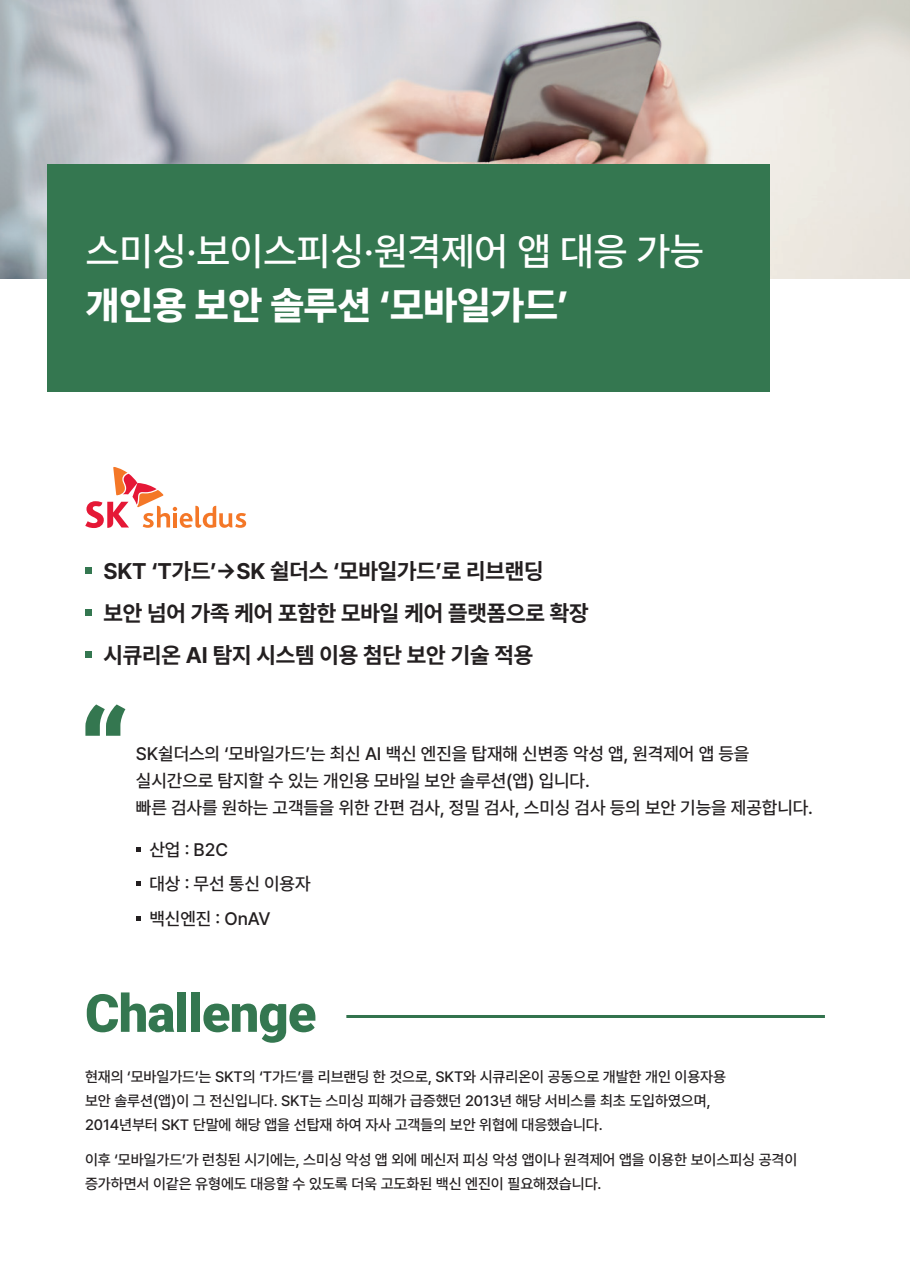
<style>
.page{position:relative;width:910px;height:1280px;background:#fff}
.page>*{position:absolute;margin:0;border:0;box-sizing:border-box;transform-origin:0 0}
.t1{font:900 120px "Roboto";color:#347750}
.t2{font:900 52.5px "Roboto";letter-spacing:-.015em;color:#347750}
.t3{font:500 39px "Pretendard";letter-spacing:-.005em;color:#fff}
.t4{font:800 39px "Pretendard";letter-spacing:-.005em;color:#fff}
.t5{font:700 22.5px/42px "Pretendard";letter-spacing:-.005em;color:#231f20}
.t6{font:500 18px/27px "Pretendard";letter-spacing:-.005em;color:#231f20}
.t7{font:500 15px/24px "Pretendard";letter-spacing:-.005em;color:#231f20}
</style>
<div class="page">
<img style="left:0;top:0;width:910px;height:278px">
<hr style="left:346px;top:1015px;width:479px;height:3px;background:#32734d">
<div style="left:47px;top:165px;width:722px;height:227px;background:#347750"></div>
<svg style="left:85px;top:467px;width:161px;height:61px"></svg>
<div style="left:85px;top:567px;width:6px;height:7px;background:#347750"></div>
<div style="left:85px;top:609px;width:6px;height:7px;background:#347750"></div>
<div style="left:85px;top:651px;width:6px;height:7px;background:#347750"></div>
<svg style="left:137px;top:847px;width:4px;height:4px"></svg>
<svg style="left:137px;top:882px;width:4px;height:4px"></svg>
<svg style="left:137px;top:916px;width:4px;height:4px"></svg>
<h3 class="t3" style="left:86px;top:223px;width:619px">스미싱·보이스피싱·원격제어 앱 대응 가능</h3>
<h3 class="t4" style="left:86px;top:276px;width:484px">개인용 보안 솔루션 ‘모바일가드’</h3>
<h3 class="t5" style="left:103px;top:549px;width:487px">SKT ‘T가드’→SK 쉴더스 ‘모바일가드’로 리브랜딩<br>보안 넘어 가족 케어 포함한 모바일 케어 플랫폼으로 확장 시큐리온 AI 탐지 시스템 이용 첨단 보안 기술 적용</h3>
<h1 class="t1" style="left:79px;top:670px;width:53px">“</h1>
<p class="t6" style="left:136px;top:739px;width:679px">SK쉴더스의 ‘모바일가드’는 최신 AI 백신 엔진을 탑재해 신변종 악성 앱, 원격제어 앱 등을 실시간으로 탐지할 수 있는 개인용 모바일 보안 솔루션(앱) 입니다.<br>빠른 검사를 원하는 고객들을 위한 간편 검사, 정밀 검사, 스미싱 검사 등의 보안 기능을 제공합니다.</p>
<p class="t6" style="left:149px;top:832px;width:163px;line-height:34.5px">산업 : B2C<br>대상 : 무선 통신 이용자 백신엔진 : OnAV</p>
<h2 class="t2" style="left:85px;top:976px;width:233px">Challenge</h2>
<p class="t7" style="left:85px;top:1064px;width:643px">현재의 ‘모바일가드’는 SKT의 ‘T가드’를 리브랜딩 한 것으로, SKT와 시큐리온이 공동으로 개발한 개인 이용자용 보안 솔루션(앱)이 그 전신입니다. SKT는 스미싱 피해가 급증했던 2013년 해당 서비스를 최초 도입하였으며,<br>2014년부터 SKT 단말에 해당 앱을 선탑재 하여 자사 고객들의 보안 위협에 대응했습니다.</p>
<p class="t7" style="left:85px;top:1147px;width:714px">이후 ‘모바일가드’가 런칭된 시기에는, 스미싱 악성 앱 외에 메신저 피싱 악성 앱이나 원격제어 앱을 이용한 보이스피싱 공격이 증가하면서 이같은 유형에도 대응할 수 있도록 더욱 고도화된 백신 엔진이 필요해졌습니다.</p>
</div>
